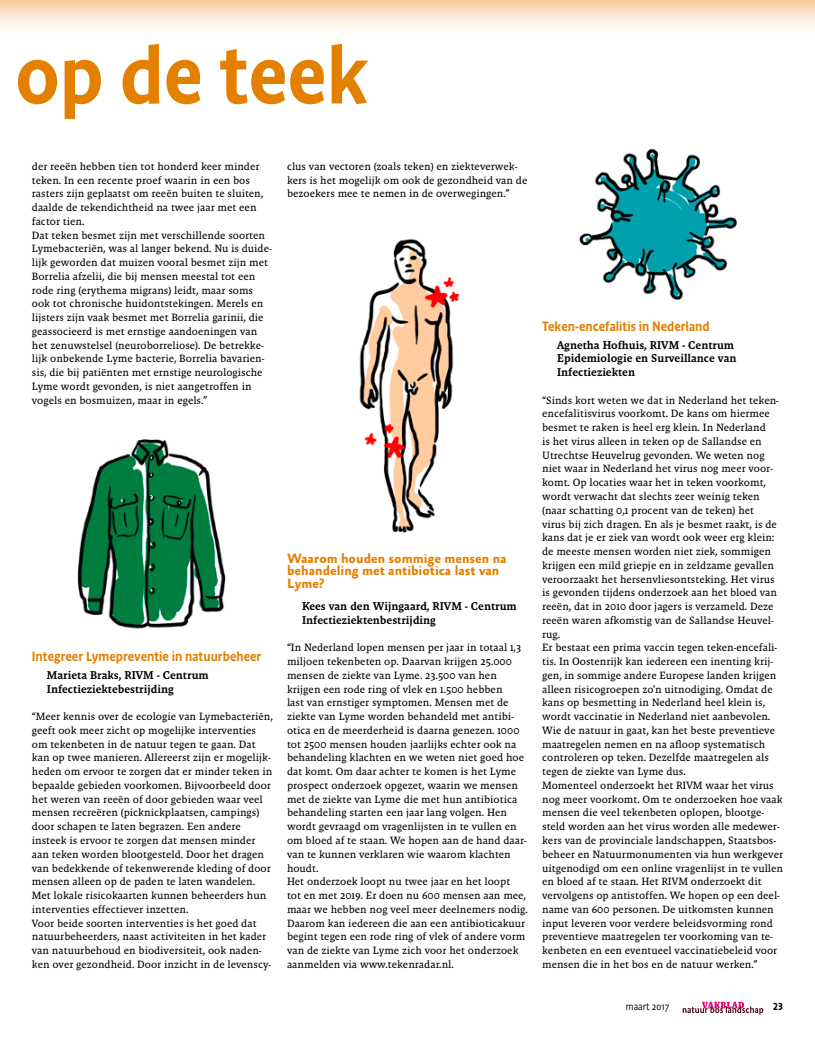
<style>
.page{position:relative;width:815px;height:1046px;background:#fff}
.page>*{position:absolute;margin:0;border:0;box-sizing:border-box;transform-origin:0 0}
.t1{font:500 83.5px "Absara Sans Head";color:#e48000}
.t2{font:700 13.75px/12.5px "Absara Sans";color:#e48000}
.t3{font:500 13.75px "Absara Sans LF Head";color:#e48000}
.t4{font:11.5px/13.8px "Malaga Med";color:#000}
.t5{font:10.75px/13.8px "Malaga Reg";color:#000}
.t6{font:300 10.38px "Absara Sans Head";color:#000}
.t7{font:500 10.38px "Absara Sans TF Head";color:#000}
</style>
<div class="page">
<svg style="left:683px;top:1001px;width:80px;height:13px"></svg>
<img style="left:359px;top:238px;width:101px;height:295px">
<img style="left:77px;top:439px;width:149px;height:190px">
<svg style="left:0;top:0;width:815px;height:29px;background:#fae4cc"></svg>
<img style="left:579px;top:148px;width:158px;height:152px">
<h1 class="t1" style="left:15px;top:25px;width:355px">op de teek</h1>
<p class="t5" style="left:32px;top:159px;width:241px">der reeën hebben tien tot honderd keer minder teken. In een recente proef waarin in een bos rasters zijn geplaatst om reeën buiten te sluiten, daalde de tekendichtheid na twee jaar met een factor tien.<br>Dat teken besmet zijn met verschillende soorten Lymebacteriën, was al langer bekend. Nu is duide&shy;lijk geworden dat muizen vooral besmet zijn met Borrelia afzelii, die bij mensen meestal tot een rode ring (erythema migrans) leidt, maar soms ook tot chronische huidontstekingen. Merels en lijsters zijn vaak besmet met Borrelia garinii, die geassocieerd is met ernstige aandoeningen van het zenuwstelsel (neuroborreliose). De betrekke&shy;lijk onbekende Lyme bacterie, Borrelia bavarien&shy;sis, die bij patiënten met ernstige neurologische Lyme wordt gevonden, is niet aangetroffen in vogels en bosmuizen, maar in egels.”</p>
<p class="t5" style="left:287px;top:159px;width:242px">clus van vectoren (zoals teken) en ziekteverwek&shy;kers is het mogelijk om ook de gezondheid van de bezoekers mee te nemen in de overwegingen.”</p>
<p class="t3" style="left:32px;top:648px;width:231px">Integreer Lymepreventie in natuurbeheer</p>
<p class="t4" style="left:47px;top:668px;width:163px">Marieta Braks, RIVM - Centrum<br>Infectieziektebestrijding</p>
<p class="t5" style="left:32px;top:709px;width:242px">“Meer kennis over de ecologie van Lymebacteriën, geeft ook meer zicht op mogelijke interventies om tekenbeten in de natuur tegen te gaan. Dat kan op twee manieren. Allereerst zijn er mogelijk&shy;heden om ervoor te zorgen dat er minder teken in bepaalde gebieden voorkomen. Bijvoorbeeld door het weren van reeën of door gebieden waar veel mensen recreëren (picknickplaatsen, campings) door schapen te laten begrazen. Een andere insteek is ervoor te zorgen dat mensen minder aan teken worden blootgesteld. Door het dragen van bedekkende of tekenwerende kleding of door mensen alleen op de paden te laten wandelen.<br>Met lokale risicokaarten kunnen beheerders hun interventies effectiever inzetten.<br>Voor beide soorten interventies is het goed dat natuurbeheerders, naast activiteiten in het kader van natuurbehoud en biodiversiteit, ook naden&shy;ken over gezondheid. Door inzicht in de levenscy-</p>
<p class="t2" style="left:287px;top:552px;width:221px">Waarom houden sommige mensen na behandeling met antibiotica last van<br>Lyme?</p>
<p class="t4" style="left:302px;top:599px;width:216px">Kees van den Wijngaard, RIVM - Centrum<br>Infectieziektenbestrijding</p>
<p class="t5" style="left:287px;top:640px;width:242px">“In Nederland lopen mensen per jaar in totaal 1,3 miljoen tekenbeten op. Daarvan krijgen 25.000 mensen de ziekte van Lyme. 23.500 van hen krijgen een rode ring of vlek en 1.500 hebben<br>last van ernstiger symptomen. Mensen met de ziekte van Lyme worden behandeld met antibi&shy;otica en de meerderheid is daarna genezen. 1000 tot 2500 mensen houden jaarlijks echter ook na behandeling klachten en we weten niet goed hoe dat komt. Om daar achter te komen is het Lyme prospect onderzoek opgezet, waarin we mensen met de ziekte van Lyme die met hun antibiotica behandeling starten een jaar lang volgen. Hen wordt gevraagd om vragenlijsten in te vullen en om bloed af te staan. We hopen aan de hand daar&shy;van te kunnen verklaren wie waarom klachten houdt.<br>Het onderzoek loopt nu twee jaar en het loopt<br>tot en met 2019. Er doen nu 600 mensen aan mee, maar we hebben nog veel meer deelnemers nodig.<br>Daarom kan iedereen die aan een antibioticakuur begint tegen een rode ring of vlek of andere vorm van de ziekte van Lyme zich voor het onderzoek aanmelden via www.tekenradar.nl.</p>
<p class="t3" style="left:542px;top:318px;width:169px">Teken-encefalitis in Nederland</p>
<p class="t4" style="left:557px;top:338px;width:181px">Agnetha Hofhuis, RIVM - Centrum<br>Epidemiologie en Surveillance van<br>Infectieziekten</p>
<p class="t5" style="left:542px;top:393px;width:242px">“Sinds kort weten we dat in Nederland het teken&shy;encefalitisvirus voorkomt. De kans om hiermee besmet te raken is heel erg klein. In Nederland<br>is het virus alleen in teken op de Sallandse en Utrechtse Heuvelrug gevonden. We weten nog niet waar in Nederland het virus nog meer voor&shy;komt. Op locaties waar het in teken voorkomt, wordt verwacht dat slechts zeer weinig teken (naar schatting 0,1 procent van de teken) het<br>virus bij zich dragen. En als je besmet raakt, is de kans dat je er ziek van wordt ook weer erg klein: de meeste mensen worden niet ziek, sommigen krijgen een mild griepje en in zeldzame gevallen veroorzaakt het hersenvliesontsteking. Het virus is gevonden tijdens onderzoek aan het bloed van reeën, dat in 2010 door jagers is verzameld. Deze reeën waren afkomstig van de Sallandse Heuvel&shy;rug.<br>Er bestaat een prima vaccin tegen teken-encefali&shy;tis. In Oostenrijk kan iedereen een inenting krij&shy;gen, in sommige andere Europese landen krijgen alleen risicogroepen zo’n uitnodiging. Omdat de kans op besmetting in Nederland heel klein is, wordt vaccinatie in Nederland niet aanbevolen.<br>Wie de natuur in gaat, kan het beste preventieve maatregelen nemen en na afloop systematisch controleren op teken. Dezelfde maatregelen als tegen de ziekte van Lyme dus.<br>Momenteel onderzoekt het RIVM waar het virus nog meer voorkomt. Om te onderzoeken hoe vaak mensen die veel tekenbeten oplopen, blootge&shy;steld worden aan het virus worden alle medewer&shy;kers van de provinciale landschappen, Staatsbos&shy;beheer en Natuurmonumenten via hun werkgever uitgenodigd om een online vragenlijst in te vullen en bloed af te staan. Het RIVM onderzoekt dit vervolgens op antistoffen. We hopen op een deel&shy;name van 600 personen. De uitkomsten kunnen input leveren voor verdere beleidsvorming rond preventieve maatregelen ter voorkoming van te&shy;kenbeten en een eventueel vaccinatiebeleid voor mensen die in het bos en de natuur werken.”</p>
<p class="t6" style="left:626px;top:999px;width:45px">maart 2017</p>
<p class="t7" style="left:773px;top:999px;width:11px">23</p>
</div>
